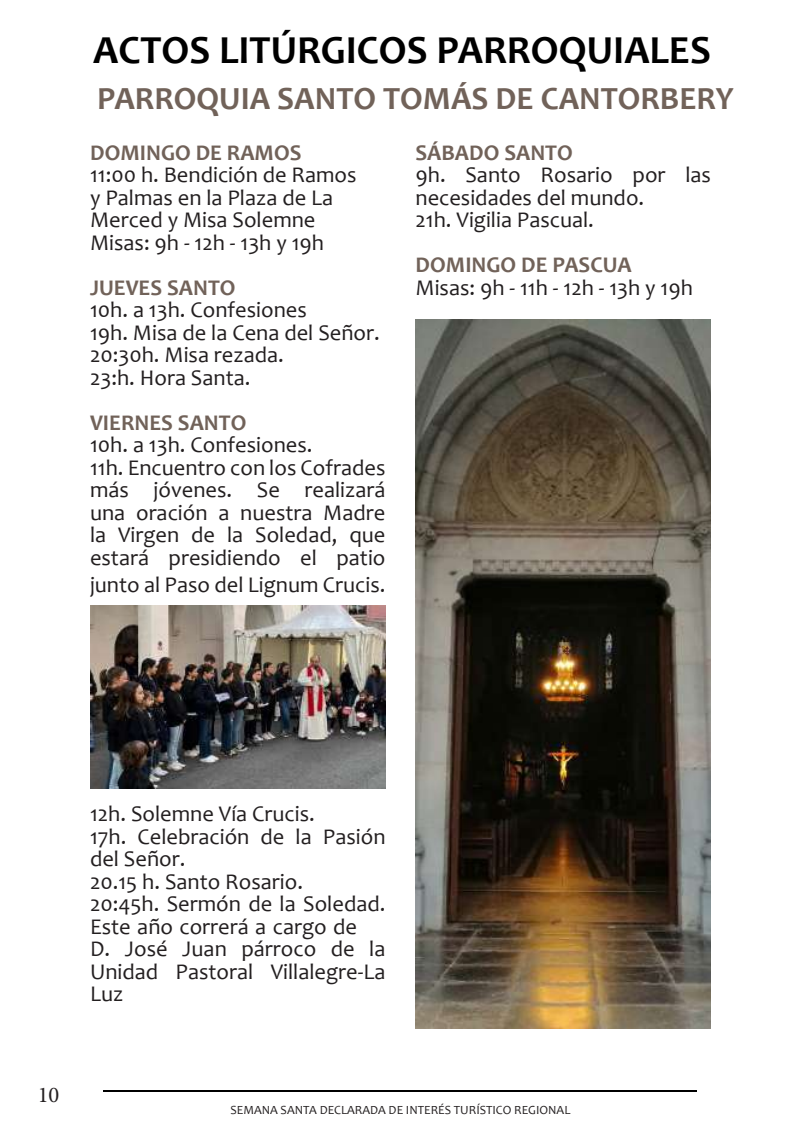
<style>
.page{position:relative;width:801px;height:1134px;background:#fff}
.page>*{position:absolute;margin:0;border:0;box-sizing:border-box;transform-origin:0 0}
.t1{font:700 40px "Candara";color:#000}
.t2{font:700 32.5px "Candara";color:#716259}
.t3{font:22.5px/22.5px "Candara";color:#231f20}
.t4{font:700 22.5px "Candara";color:#716259}
.t5{font:22.5px "Minion Pro";color:#231f20}
.t6{font:12.5px "Candara";color:#231f20}
</style>
<div class="page">
<hr style="left:103px;top:1091px;width:594px;height:1px;background:#000">
<img style="left:90px;top:606px;width:295px;height:183px">
<img style="left:415px;top:320px;width:296px;height:708px">
<h1 class="t1" style="left:93px;top:25px;width:619px">ACTOS LITÚRGICOS PARROQUIALES</h1>
<h2 class="t2" style="left:97px;top:78px;width:638px">PARROQUIA SANTO TOMÁS DE CANTORBERY</h2>
<p class="t4" style="left:90px;top:138px;width:213px">DOMINGO DE RAMOS</p>
<p class="t3" style="left:90px;top:164px;width:268px">11:00 h. Bendición de Ramos y Palmas en la Plaza de La<br>Merced y Misa Solemne<br>Misas: 9h - 12h - 13h y 19h</p>
<p class="t4" style="left:90px;top:273px;width:147px">JUEVES SANTO</p>
<p class="t3" style="left:90px;top:299px;width:291px">10h. a 13h. Confesiones<br>19h. Misa de la Cena del Señor.<br>20:30h. Misa rezada.<br>23:h. Hora Santa.</p>
<p class="t4" style="left:90px;top:408px;width:158px">VIERNES SANTO</p>
<p class="t3" style="left:90px;top:434px;width:297px">10h. a 13h. Confesiones.<br>11h. Encuentro con los Cofrades más jóvenes. Se realizará una oración a nuestra Madre la Virgen de la Soledad, que estará presidiendo el patio</p>
<p class="t3" style="left:90px;top:573px;width:297px">junto al Paso del Lignum Crucis.</p>
<p class="t4" style="left:415px;top:138px;width:159px">SÁBADO SANTO</p>
<p class="t3" style="left:415px;top:164px;width:297px">9h. Santo Rosario por las necesidades del mundo.<br>21h. Vigilia Pascual.</p>
<p class="t4" style="left:415px;top:251px;width:218px">DOMINGO DE PASCUA</p>
<p class="t3" style="left:415px;top:276px;width:279px">Misas: 9h - 11h - 12h - 13h y 19h</p>
<p class="t3" style="left:90px;top:803px;width:297px">12h. Solemne Vía Crucis.<br>17h. Celebración de la Pasión del Señor.<br>20.15 h. Santo Rosario.<br>20:45h. Sermón de la Soledad.<br>Este año correrá a cargo de<br>D. José Juan párroco de la<br>Unidad Pastoral Villalegre-La<br>Luz</p>
<p class="t5" style="left:38px;top:1080px;width:23px">10</p>
<p class="t6" style="left:230px;top:1102px;width:341px">SEMANA SANTA DECLARADA DE INTERÉS TURÍSTICO REGIONAL</p>
</div>
